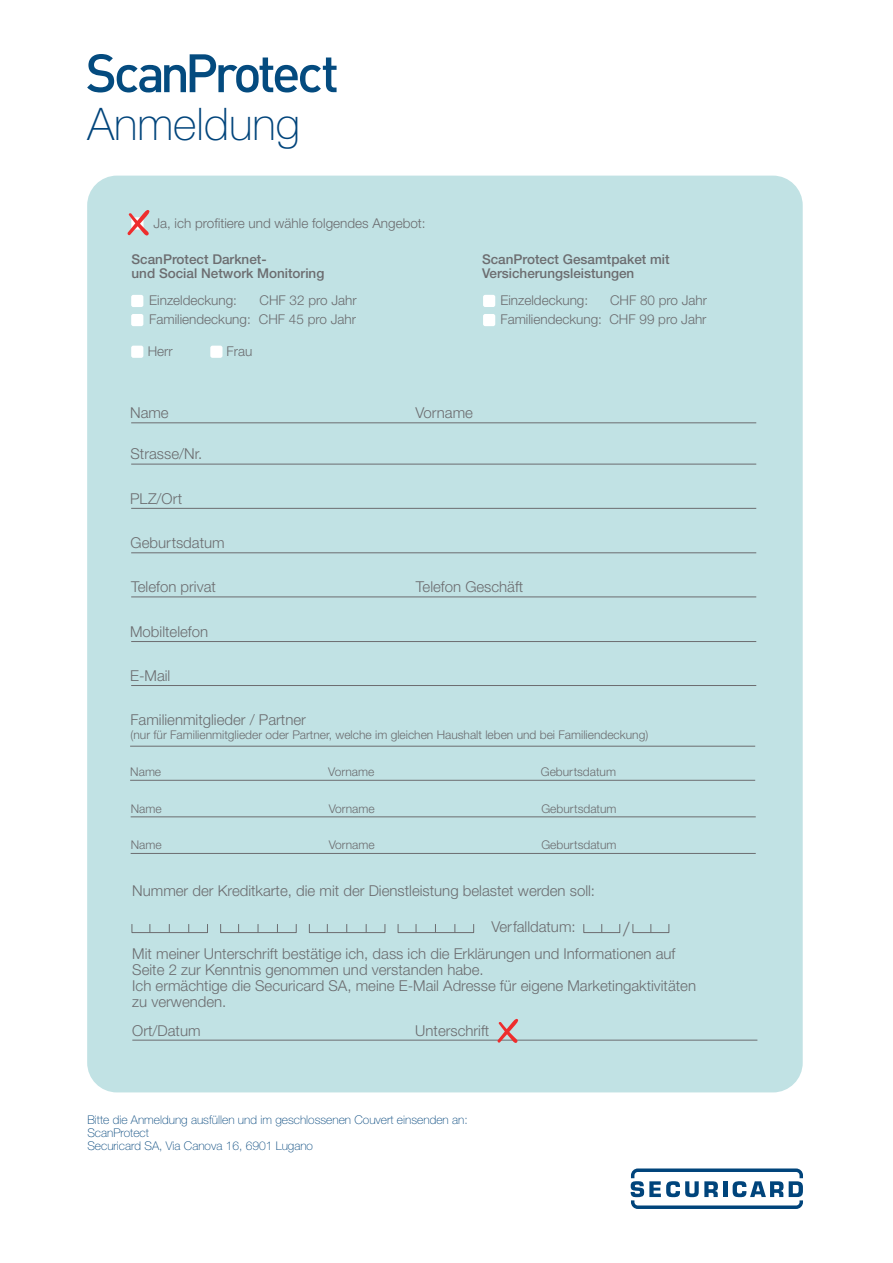
<style>
.page{position:relative;width:893px;height:1263px;background:#fff}
.page>*{position:absolute;margin:0;border:0;box-sizing:border-box;transform-origin:0 0}
.t1{font:100 45px "Helvetica Neue LT Std";color:#00447b}
.t2{font:300 19.5px "Helvetica Neue LT Std";color:#6c6d70}
.t3{font:300 15px/16px "Helvetica Neue LT Std";color:#6c6d70}
.t4{font:300 13.5px "Helvetica Neue LT Std";color:#6c6d70}
.t5{font:500 13.5px/13.5px "Helvetica Neue LT Std";color:#6c6d70}
.t6{font:300 12px "Helvetica Neue LT Std";color:#6c6d70}
.t7{font:100 12px/12.9px "Helvetica Neue LT Std";color:#00447b}
</style>
<div class="page">
<div style="left:87px;top:176px;width:716px;height:916px;background:#c1e2e4;border-radius:30px"></div>
<hr style="left:131px;top:422px;width:625px;height:1px;background:#6c6d70">
<hr style="left:131px;top:464px;width:625px;height:1px;background:#6c6d70">
<hr style="left:131px;top:508px;width:625px;height:1px;background:#6c6d70">
<hr style="left:131px;top:552px;width:625px;height:1px;background:#6c6d70">
<hr style="left:131px;top:596px;width:625px;height:1px;background:#6c6d70">
<hr style="left:131px;top:641px;width:625px;height:1px;background:#6c6d70">
<hr style="left:131px;top:685px;width:625px;height:1px;background:#6c6d70">
<hr style="left:130px;top:746px;width:625px;height:1px;background:#6c6d70">
<hr style="left:130px;top:780px;width:625px;height:1px;background:#6c6d70">
<hr style="left:131px;top:817px;width:625px;height:1px;background:#6c6d70">
<hr style="left:131px;top:853px;width:625px;height:1px;background:#6c6d70">
<hr style="left:132px;top:1040px;width:625px;height:1px;background:#6c6d70">
<div style="left:132px;top:924px;width:76px;height:9px;border:1px solid #6c6d70"></div>
<div style="left:220px;top:924px;width:77px;height:9px;border:1px solid #6c6d70"></div>
<div style="left:309px;top:924px;width:76px;height:9px;border:1px solid #6c6d70"></div>
<div style="left:398px;top:924px;width:76px;height:9px;border:1px solid #6c6d70"></div>
<div style="left:583px;top:924px;width:37px;height:9px;border:1px solid #6c6d70"></div>
<div style="left:632px;top:924px;width:37px;height:9px;border:1px solid #6c6d70"></div>
<svg style="left:497px;top:1018px;width:21px;height:25px"></svg>
<svg style="left:631px;top:1168px;width:172px;height:41px"></svg>
<svg style="left:87px;top:54px;width:250px;height:38px"></svg>
<div style="left:131px;top:295px;width:12px;height:12px;background:#fff;border-radius:2px"></div>
<svg style="left:127px;top:210px;width:23px;height:26px"></svg>
<div style="left:131px;top:314px;width:12px;height:12px;background:#fff;border-radius:2px"></div>
<div style="left:131px;top:346px;width:12px;height:12px;background:#fff;border-radius:2px"></div>
<div style="left:210px;top:346px;width:12px;height:12px;background:#fff;border-radius:2px"></div>
<div style="left:483px;top:295px;width:12px;height:12px;background:#fff;border-radius:2px"></div>
<div style="left:483px;top:314px;width:12px;height:12px;background:#fff;border-radius:2px"></div>
<h1 class="t1" style="left:87px;top:98px;width:214px">Anmeldung</h1>
<p class="t4" style="left:153px;top:215px;width:274px">Ja, ich profitiere und wähle folgendes Angebot:</p>
<p class="t5" style="left:132px;top:253px;width:194px">ScanProtect Darknet-<br>und Social Network Monitoring</p>
<p class="t5" style="left:482px;top:253px;width:189px">ScanProtect Gesamtpaket mit<br>Versicherungsleistungen</p>
<p class="t4" style="left:149px;top:292px;width:89px">Einzeldeckung:</p>
<p class="t4" style="left:260px;top:292px;width:99px">CHF 32 pro Jahr</p>
<p class="t4" style="left:500px;top:292px;width:89px">Einzeldeckung:</p>
<p class="t4" style="left:610px;top:292px;width:99px">CHF 80 pro Jahr</p>
<p class="t4" style="left:149px;top:311px;width:208px">Familiendeckung: CHF 45 pro Jahr</p>
<p class="t4" style="left:500px;top:311px;width:208px">Familiendeckung: CHF 99 pro Jahr</p>
<p class="t4" style="left:148px;top:343px;width:27px">Herr</p>
<p class="t4" style="left:226px;top:343px;width:27px">Frau</p>
<p class="t3" style="left:130px;top:404px;width:40px">Name</p>
<p class="t3" style="left:415px;top:404px;width:59px">Vorname</p>
<p class="t3" style="left:131px;top:445px;width:73px">Strasse/Nr.</p>
<p class="t3" style="left:130px;top:490px;width:54px">PLZ/Ort</p>
<p class="t3" style="left:131px;top:534px;width:96px">Geburtsdatum</p>
<p class="t3" style="left:131px;top:578px;width:86px">Telefon privat</p>
<p class="t3" style="left:416px;top:578px;width:109px">Telefon Geschäft</p>
<p class="t3" style="left:130px;top:623px;width:80px">Mobiltelefon</p>
<p class="t3" style="left:130px;top:667px;width:42px">E-Mail</p>
<p class="t3" style="left:131px;top:711px;width:177px">Familienmitglieder / Partner</p>
<p class="t6" style="left:131px;top:727px;width:519px">(nur für Familienmitglieder oder Partner, welche im gleichen Haushalt leben und bei Familiendeckung)</p>
<p class="t6" style="left:130px;top:764px;width:32px">Name</p>
<p class="t6" style="left:328px;top:764px;width:48px">Vorname</p>
<p class="t6" style="left:541px;top:764px;width:77px">Geburtsdatum</p>
<p class="t6" style="left:131px;top:801px;width:32px">Name</p>
<p class="t6" style="left:329px;top:801px;width:48px">Vorname</p>
<p class="t6" style="left:541px;top:801px;width:77px">Geburtsdatum</p>
<p class="t6" style="left:131px;top:838px;width:32px">Name</p>
<p class="t6" style="left:329px;top:838px;width:48px">Vorname</p>
<p class="t6" style="left:541px;top:838px;width:77px">Geburtsdatum</p>
<p class="t3" style="left:132px;top:882px;width:464px">Nummer der Kreditkarte, die mit der Dienstleistung belastet werden soll:</p>
<p class="t3" style="left:491px;top:919px;width:86px">Verfalldatum:</p>
<h2 class="t2" style="left:623px;top:917px;width:8px">/</h2>
<p class="t3" style="left:132px;top:945px;width:565px">Mit meiner Unterschrift bestätige ich, dass ich die Erklärungen und Informationen auf Seite 2 zur Kenntnis genommen und verstanden habe.<br>Ich ermächtige die Securicard SA, meine E-Mail Adresse für eigene Marketingaktivitäten zu verwenden.</p>
<p class="t3" style="left:132px;top:1022px;width:70px">Ort/Datum</p>
<p class="t3" style="left:415px;top:1022px;width:76px">Unterschrift</p>
<p class="t7" style="left:87px;top:1113px;width:382px">Bitte die Anmeldung ausfüllen und im geschlossenen Couvert einsenden an:<br>ScanProtect<br>Securicard SA, Via Canova 16, 6901 Lugano</p>
</div>
